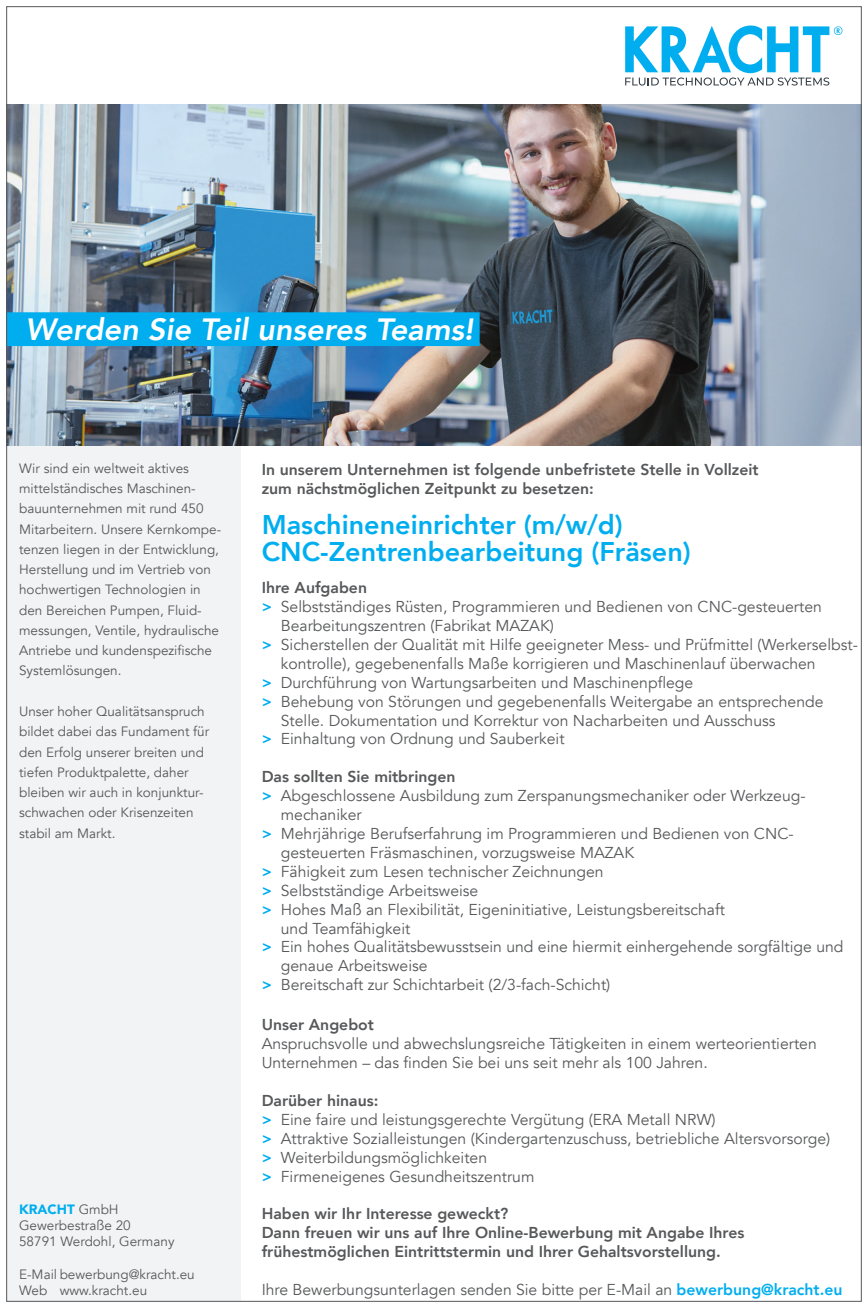
<style>
.page{position:relative;width:868px;height:1308px;background:#fff}
.page>*{position:absolute;margin:0;border:0;box-sizing:border-box;transform-origin:0 0}
.t1{font:italic 800 30.6px "Avenir";color:#fff}
.t2{font:800 27px/27px "Avenir";color:#00aeef}
.t3{font:15.75px/18.9px "Avenir";color:#57585a}
.t4{font:800 15.75px/18.9px "Avenir";color:#57585a}
.t5{font:13.5px/20.2px "Avenir";color:#57585a}
.s1{font-weight:900;color:#00aeef}
.s2{font-weight:800;color:#00aeef}
.s3{font-weight:800}
</style>
<div class="page">
<div style="left:6px;top:445px;width:235px;height:856px;background:#f2f3f4"></div>
<img style="left:8px;top:105px;width:851px;height:341px">
<svg style="left:625px;top:26px;width:217px;height:60px"></svg>
<div style="left:6px;top:312px;width:473px;height:34px;background:#00aeef"></div>
<h1 class="t1" style="left:26px;top:311px;width:449px">Werden Sie Teil unseres Teams!</h1>
<p class="t5" style="left:19px;top:458px;width:203px">Wir sind ein weltweit aktives mittelständisches Maschinen&shy;bauunternehmen mit rund 450<br>Mitarbeitern. Unsere Kernkompe&shy;tenzen liegen in der Entwicklung,<br>Herstellung und im Vertrieb von hochwertigen Technologien in den Bereichen Pumpen, Fluid&shy;messungen, Ventile, hydraulische<br>Antriebe und kundenspezifische<br>Systemlösungen.</p>
<p class="t5" style="left:19px;top:701px;width:191px">Unser hoher Qualitätsanspruch bildet dabei das Fundament für den Erfolg unserer breiten und tiefen Produktpalette, daher bleiben wir auch in konjunktur&shy;schwachen oder Krisenzeiten stabil am Markt.</p>
<p class="t5" style="left:19px;top:1201px;width:157px;line-height:16.2px"><span class="s1">KRACHT</span> GmbH<br>Gewerbestraße 20<br>58791 Werdohl, Germany</p>
<p class="t5" style="left:19px;top:1266px;width:177px;line-height:16.2px">E-Mail bewerbung@kracht.eu<br>Web www.kracht.eu</p>
<p class="t4" style="left:261px;top:460px;width:498px">In unserem Unternehmen ist folgende unbefristete Stelle in Vollzeit zum nächstmöglichen Zeitpunkt zu besetzen:</p>
<h2 class="t2" style="left:261px;top:511px;width:431px">Maschineneinrichter (m/w/d)<br>CNC-Zentrenbearbeitung (Fräsen)</h2>
<p class="t4" style="left:261px;top:578px;width:107px">Ihre Aufgaben</p>
<p class="t3" style="left:261px;top:597px;width:561px"><span class="s2">&gt;</span> Selbstständiges Rüsten, Programmieren und Bedienen von CNC-gesteuerten</p>
<p class="t3" style="left:281px;top:616px;width:275px">Bearbeitungszentren (Fabrikat MAZAK)</p>
<p class="t3" style="left:261px;top:635px;width:597px"><span class="s2">&gt;</span> Sicherstellen der Qualität mit Hilfe geeigneter Mess- und Prüfmittel (Werkerselbst-</p>
<p class="t3" style="left:281px;top:654px;width:536px">kontrolle), gegebenenfalls Maße korrigieren und Maschinenlauf überwachen</p>
<p class="t3" style="left:262px;top:673px;width:433px"><span class="s2">&gt;</span> Durchführung von Wartungsarbeiten und Maschinenpflege</p>
<p class="t3" style="left:262px;top:692px;width:563px"><span class="s2">&gt;</span> Behebung von Störungen und gegebenenfalls Weitergabe an entsprechende</p>
<p class="t3" style="left:281px;top:711px;width:496px">Stelle. Dokumentation und Korrektur von Nacharbeiten und Ausschuss</p>
<p class="t3" style="left:262px;top:730px;width:304px"><span class="s2">&gt;</span> Einhaltung von Ordnung und Sauberkeit</p>
<p class="t4" style="left:262px;top:767px;width:195px">Das sollten Sie mitbringen</p>
<p class="t3" style="left:262px;top:786px;width:545px"><span class="s2">&gt;</span> Abgeschlossene Ausbildung zum Zerspanungsmechaniker oder Werkzeug-</p>
<p class="t3" style="left:281px;top:805px;width:82px">mechaniker</p>
<p class="t3" style="left:262px;top:824px;width:533px"><span class="s2">&gt;</span> Mehrjährige Berufserfahrung im Programmieren und Bedienen von CNC-</p>
<p class="t3" style="left:281px;top:843px;width:355px">gesteuerten Fräsmaschinen, vorzugsweise MAZAK</p>
<p class="t3" style="left:262px;top:862px;width:343px"><span class="s2">&gt;</span> Fähigkeit zum Lesen technischer Zeichnungen</p>
<p class="t3" style="left:262px;top:881px;width:218px"><span class="s2">&gt;</span> Selbstständige Arbeitsweise</p>
<p class="t3" style="left:262px;top:900px;width:464px"><span class="s2">&gt;</span> Hohes Maß an Flexibilität, Eigeninitiative, Leistungsbereitschaft</p>
<p class="t3" style="left:281px;top:919px;width:131px">und Teamfähigkeit</p>
<p class="t3" style="left:262px;top:937px;width:583px"><span class="s2">&gt;</span> Ein hohes Qualitätsbewusstsein und eine hiermit einhergehende sorgfältige und</p>
<p class="t3" style="left:281px;top:956px;width:148px">genaue Arbeitsweise</p>
<p class="t3" style="left:262px;top:975px;width:350px"><span class="s2">&gt;</span> Bereitschaft zur Schichtarbeit (2/3-fach-Schicht)</p>
<p class="t4" style="left:261px;top:1015px;width:114px">Unser Angebot</p>
<p class="t3" style="left:261px;top:1034px;width:556px">Anspruchsvolle und abwechslungsreiche Tätigkeiten in einem werteorientierten<br>Unternehmen – das finden Sie bei uns seit mehr als 100 Jahren.</p>
<p class="t3" style="left:261px;top:1091px;width:570px"><span class="s3">Darüber hinaus:<br></span><span class="s2">&gt;</span> Eine faire und leistungsgerechte Vergütung (ERA Metall NRW)<br><span class="s2">&gt;</span> Attraktive Sozialleistungen (Kindergartenzuschuss, betriebliche Altersvorsorge) <span class="s2">&gt;</span> Weiterbildungsmöglichkeiten<br><span class="s2">&gt;</span> Firmeneigenes Gesundheitszentrum</p>
<p class="t4" style="left:261px;top:1204px;width:484px">Haben wir Ihr Interesse geweckt?<br>Dann freuen wir uns auf Ihre Online-Bewerbung mit Angabe Ihres frühestmöglichen Eintrittstermin und Ihrer Gehaltsvorstellung.</p>
<p class="t3" style="left:261px;top:1280px;width:582px">Ihre Bewerbungsunterlagen senden Sie bitte per E-Mail an <span class="s2">bewerbung@kracht.eu</span></p>
</div>
